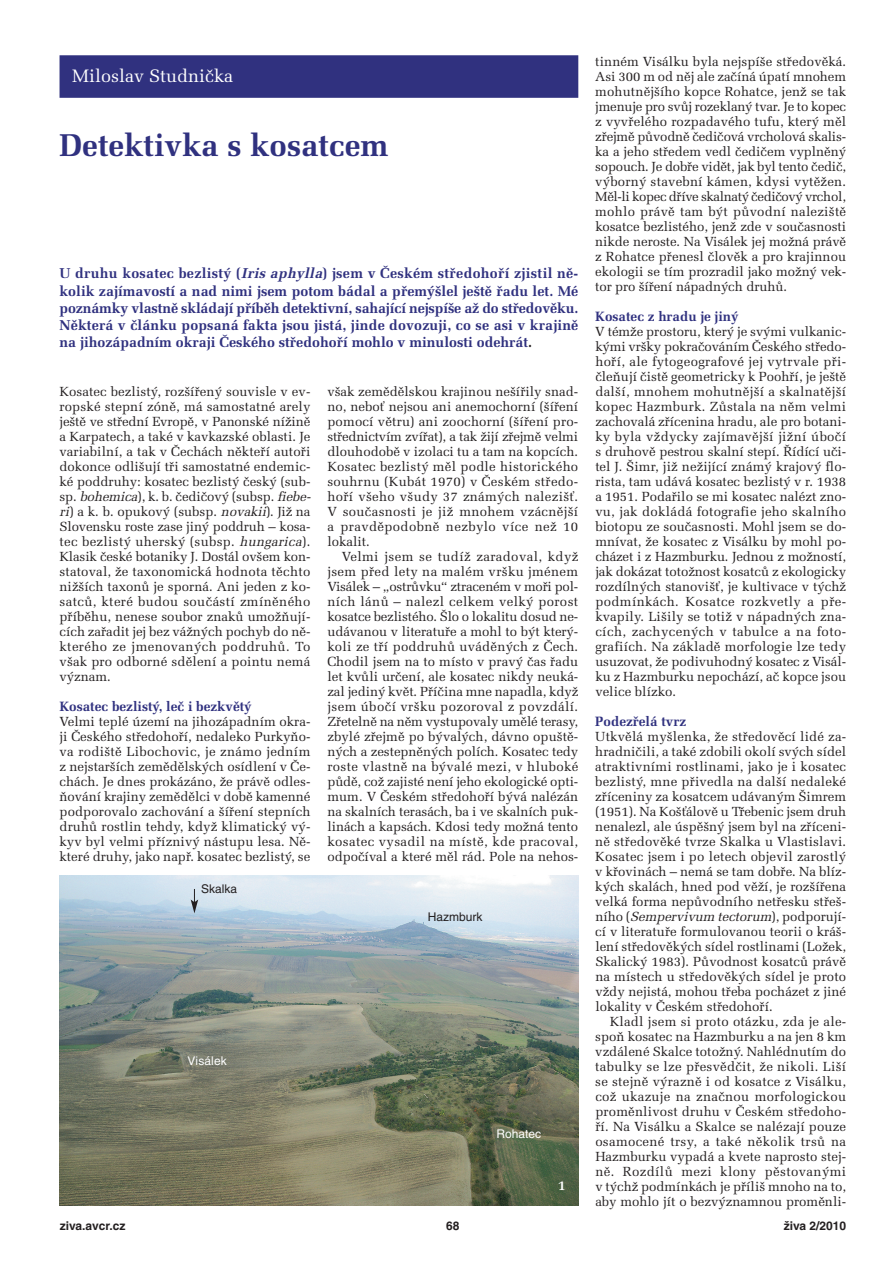
<style>
.page{position:relative;width:893px;height:1263px;background:#fff}
.page>*{position:absolute;margin:0;border:0;box-sizing:border-box;transform-origin:0 0}
.t1{font:700 31.5px "Melior CE";color:#30317f}
.t2{font:18px "Melior CE";color:#fff}
.t3{font:700 14.25px/17.2px "Melior CE";color:#30317f;text-align:justify}
.t4{font:700 13.5px "Melior CE";color:#30317f}
.t5{font:700 13.5px "Melior CE";color:#fff}
.t6{font:13.2px/15px "Melior CE";color:#231f20;text-align:justify}
.t7{font:700 12px "Helvetica CE";color:#231f20}
.t8{font:12px "Helvetica CE";letter-spacing:.005em;color:#fff}
.t9{font:12px "Helvetica CE";color:#231f20}
.s1{font-style:italic}
.s2{color:#231f20}
</style>
<div class="page">
<div style="left:60px;top:55px;width:518px;height:43px;background:#30317f"></div>
<img style="left:60px;top:876px;width:518px;height:330px">
<svg style="left:191px;top:889px;width:7px;height:24px"></svg>
<h2 class="t2" style="left:72px;top:70px;width:162px">Miloslav Studnička</h2>
<h1 class="t1" style="left:60px;top:134px;width:330px">Detektivka s kosatcem</h1>
<p class="t3" style="left:60px;top:266px;width:520px">U druhu kosatec bezlistý (<span class="s1">Irisaphylla</span>) jsem v Českém středohoří zjistil ně&shy;kolik zajímavostí a nad nimi jsem potom bádal a přemýšlel ještě řadu let. Mé poznámky vlastně skládají příběh detektivní, sahající nejspíše až do středověku.<br>Některá v článku popsaná fakta jsou jistá, jinde dovozuji, co se asi v krajině na jihozápadním okraji Českého středohoří mohlo v minulosti odehrát<span class="s2">.</span></p>
<p class="t6" style="left:60px;top:386px;width:255px;text-align:left">Kosatec bezlistý, rozšířený souvisle v ev&shy;ropské stepní zóně, má samostatné arely ještě ve střední Evropě, v Panonské nížině a Karpatech, a také v kavkazské oblasti. Je variabilní, a tak v Čechách někteří autoři dokonce odlišují tři samostatné endemic&shy;ké poddruhy: kosatec bezlistý český (sub&shy;sp. <span class="s1">bohemica</span>), k. b. čedičový (subsp. <span class="s1">fiebe&shy;ri</span>) a k. b. opukový (subsp. <span class="s1">novakii</span>). Již na Slovensku roste zase jiný poddruh – kosa&shy;tec bezlistý uherský (subsp. <span class="s1">hungarica</span>).<br>Klasik české botaniky J. Dostál ovšem kon&shy;statoval, že taxonomická hodnota těchto nižších taxonů je sporná. Ani jeden z ko&shy;satců, které budou součástí zmíněného příběhu, nenese soubor znaků umožňují&shy;cích zařadit jej bez vážných pochyb do ně&shy;kterého ze jmenovaných poddruhů. To však pro odborné sdělení a pointu nemá význam.</p>
<p class="t4" style="left:60px;top:702px;width:194px">Kosatec bezlistý, leč i bezkvětý</p>
<p class="t6" style="left:60px;top:716px;width:252px">Velmi teplé území na jihozápadním okra&shy;ji Českého středohoří, nedaleko Purkyňo&shy;va rodiště Libochovic, je známo jedním z nejstarších zemědělských osídlení v Če&shy;chách. Je dnes prokázáno, že právě odles&shy;ňování krajiny zemědělci v době kamenné podporovalo zachování a šíření stepních druhů rostlin tehdy, když klimatický vý&shy;kyv byl velmi příznivý nástupu lesa. Ně&shy;které druhy, jako např. kosatec bezlistý, se</p>
<p class="t9" style="left:201px;top:884px;width:38px">Skalka</p>
<p class="t6" style="left:327px;top:386px;width:252px">však zemědělskou krajinou nešířily snad&shy;no, neboť nejsou ani anemochorní (šíření pomocí větru) ani zoochorní (šíření pro&shy;střednictvím zvířat), a tak žijí zřejmě velmi dlouhodobě v izolaci tu a tam na kopcích.<br>Kosatec bezlistý měl podle historického souhrnu (Kubát 1970) v Českém středo&shy;hoří všeho všudy 37 známých nalezišť.<br>V současnosti je již mnohem vzácnější a pravděpodobně nezbylo více než 10 lokalit.</p>
<p class="t6" style="left:327px;top:551px;width:252px;text-indent:14px">Velmi jsem se tudíž zaradoval, když jsem před lety na malém vršku jménem Visálek – „ostrůvku“ ztraceném v moři pol&shy;ních lánů – nalezl celkem velký porost kosatce bezlistého. Šlo o lokalitu dosud ne&shy;udávanou v literatuře a mohl to být který&shy;koli ze tří poddruhů uváděných z Čech.<br>Chodil jsem na to místo v pravý čas řadu let kvůli určení, ale kosatec nikdy neuká&shy;zal jediný květ. Příčina mne napadla, když jsem úbočí vršku pozoroval z povzdálí.<br>Zřetelně na něm vystupovaly umělé terasy, zbylé zřejmě po bývalých, dávno opuště&shy;ných a zestepněných polích. Kosatec tedy roste vlastně na bývalé mezi, v hluboké půdě, což zajisté není jeho ekologické opti&shy;mum. V Českém středohoří bývá nalézán na skalních terasách, ba i ve skalních puk&shy;linách a kapsách. Kdosi tedy možná tento kosatec vysadil na místě, kde pracoval, odpočíval a které měl rád. Pole na nehos-</p>
<p class="t9" style="left:428px;top:912px;width:56px">Hazmburk</p>
<p class="t8" style="left:187px;top:1056px;width:41px">Visálek</p>
<p class="t8" style="left:496px;top:1129px;width:46px">Rohatec</p>
<p class="t5" style="left:558px;top:1180px;width:9px">1</p>
<p class="t6" style="left:595px;top:56px;width:252px">tinném Visálku byla nejspíše středověká.<br>Asi 300 m od něj ale začíná úpatí mnohem mohutnějšího kopce Rohatce, jenž se tak jmenuje pro svůj rozeklaný tvar. Je to kopec z vyvřelého rozpadavého tufu, který měl zřejmě původně čedičová vrcholová skalis&shy;ka a jeho středem vedl čedičem vyplněný sopouch. Je dobře vidět, jak byl tento čedič, výborný stavební kámen, kdysi vytěžen.<br>Měl-li kopec dříve skalnatý čedičový vrchol, mohlo právě tam být původní naleziště kosatce bezlistého, jenž zde v současnosti nikde neroste. Na Visálek jej možná právě z Rohatce přenesl člověk a pro krajinnou ekologii se tím prozradil jako možný vek&shy;tor pro šíření nápadných druhů.</p>
<p class="t4" style="left:595px;top:312px;width:145px">Kosatec z hradu je jiný</p>
<p class="t6" style="left:595px;top:326px;width:252px">V témže prostoru, který je svými vulkanic&shy;kými vršky pokračováním Českého středo&shy;hoří, ale fytogeografové jej vytrvale při&shy;čleňují čistě geometricky k Poohří, je ještě další, mnohem mohutnější a skalnatější kopec Hazmburk. Zůstala na něm velmi zachovalá zřícenina hradu, ale pro botani&shy;ky byla vždycky zajímavější jižní úbočí s druhově pestrou skalní stepí. Řídící uči&shy;tel J. Šimr, již nežijící známý krajový flo&shy;rista, tam udává kosatec bezlistý v r. 1938 a 1951. Podařilo se mi kosatec nalézt zno&shy;vu, jak dokládá fotografie jeho skalního biotopu ze současnosti. Mohl jsem se do&shy;mnívat, že kosatec z Visálku by mohl po&shy;cházet i z Hazmburku. Jednou z možností, jak dokázat totožnost kosatců z ekologicky rozdílných stanovišť, je kultivace v týchž podmínkách. Kosatce rozkvetly a pře&shy;kvapily. Lišily se totiž v nápadných zna&shy;cích, zachycených v tabulce a na foto&shy;grafiích. Na základě morfologie lze tedy usuzovat, že podivuhodný kosatec z Visál&shy;ku z Hazmburku nepochází, ač kopce jsou velice blízko.</p>
<p class="t4" style="left:595px;top:717px;width:92px">Podezřelá tvrz</p>
<p class="t6" style="left:595px;top:731px;width:252px">Utkvělá myšlenka, že středověcí lidé za&shy;hradničili, a také zdobili okolí svých sídel atraktivními rostlinami, jako je i kosatec bezlistý, mne přivedla na další nedaleké zříceniny za kosatcem udávaným Šimrem (1951). Na Košťálově u Třebenic jsem druh nenalezl, ale úspěšný jsem byl na zříceni&shy;ně středověké tvrze Skalka u Vlastislavi.<br>Kosatec jsem i po letech objevil zarostlý v křovinách – nemá se tam dobře. Na blíz&shy;kých skalách, hned pod věží, je rozšířena velká forma nepůvodního netřesku střeš&shy;n í h o ( <span class="s1">Sempervivum tectorum</span>) , p o d p o ruj í - cí v literatuře formulovanou teorii o kráš&shy;lení středověkých sídel rostlinami (Ložek, Skalický 1983). Původnost kosatců právě na místech u středověkých sídel je proto vždy nejistá, mohou třeba pocházet z jiné lokality v Českém středohoří.</p>
<p class="t6" style="left:595px;top:1016px;width:252px;text-indent:14px">Kladl jsem si proto otázku, zda je ale&shy;spoň kosatec na Hazmburku a na jen 8 km vzdálené Skalce totožný. Nahlédnutím do tabulky se lze přesvědčit, že nikoli. Liší se stejně výrazně i od kosatce z Visálku, což ukazuje na značnou morfologickou proměnlivost druhu v Českém středoho&shy;ří. Na Visálku a Skalce se nalézají pouze osamocené trsy, a také několik trsů na Hazmburku vypadá a kvete naprosto stej&shy;ně. Rozdílů mezi klony pěstovanými v týchž podmínkách je příliš mnoho na to, aby mohlo jít o bezvýznamnou proměnli-</p>
<p class="t7" style="left:60px;top:1221px;width:67px">ziva.avcr.cz</p>
<p class="t7" style="left:446px;top:1221px;width:15px">68</p>
<p class="t7" style="left:784px;top:1221px;width:64px">živa 2/2010</p>
</div>
